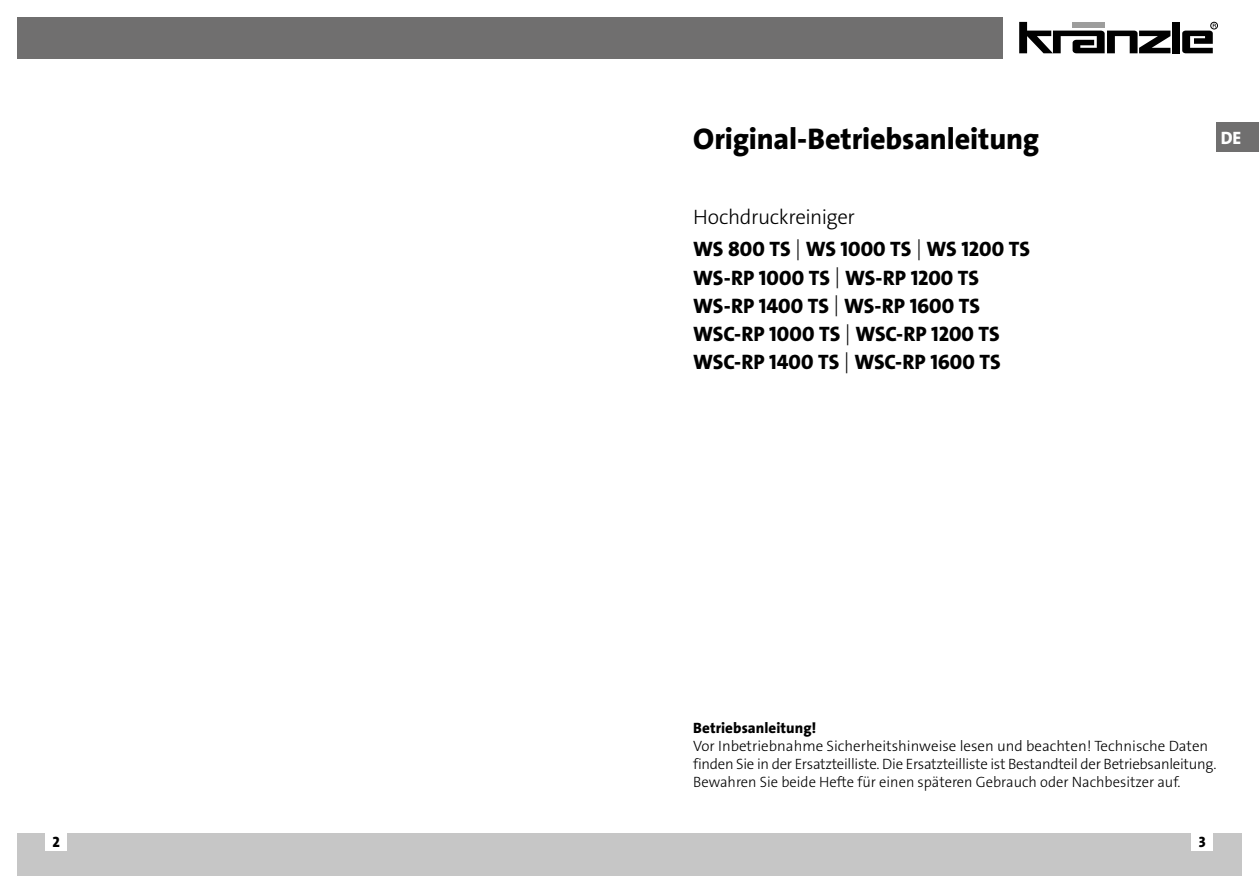
<style>
.page{position:relative;width:1259px;height:893px;background:#fff}
.page>*{position:absolute;margin:0;border:0;box-sizing:border-box;transform-origin:0 0}
.t1{font:30px "The Sans LP8 Ex Bld";letter-spacing:-.005em;color:#000}
.t2{font:21px/28.2px "The Sans LP8 Ex Bld";letter-spacing:-.005em;color:#000}
.t3{font:21px "The Sans LP3 Lig";letter-spacing:-.02em;color:#000}
.t4{font:18px "The Sans LP8 Ex Bld";color:#fff}
.t5{font:15px/18px "The Sans LP3 Lig";color:#000}
.t6{font:15px "The Sans LP8 Ex Bld";letter-spacing:.005em;color:#000}
.s1{font-family:"The Sans LP3 Lig"}
</style>
<div class="page">
<div style="left:629px;top:833px;width:613px;height:43px;background:#c6c6c6"></div>
<div style="left:17px;top:833px;width:612px;height:43px;background:#c6c6c6"></div>
<div style="left:1191px;top:833px;width:22px;height:18px;background:#fff"></div>
<div style="left:46px;top:833px;width:21px;height:18px;background:#fff"></div>
<svg style="left:1019px;top:22px;width:151px;height:31px"></svg>
<div style="left:1172px;top:22px;width:7px;height:31px;background:#000"></div>
<div style="left:1210px;top:22px;width:7px;height:7px;border:1px solid #000;border-radius:50%"></div>
<svg style="left:1182px;top:24px;width:34px;height:29px"></svg>
<div style="left:17px;top:17px;width:985px;height:41px;background:#706f6f"></div>
<div style="left:1216px;top:122px;width:43px;height:30px;background:#706f6f"></div>
<h1 class="t1" style="left:693px;top:119px;width:347px">Original-Betriebsanleitung</h1>
<p class="t4" style="left:1220px;top:126px;width:22px">DE</p>
<h2 class="t3" style="left:693px;top:203px;width:163px">Hochdruckreiniger</h2>
<h2 class="t2" style="left:693px;top:235px;width:338px">WS 800 TS <span class="s1">|</span> WS 1000 TS <span class="s1">|</span> WS 1200 TS<br>WS-RP 1000 TS <span class="s1">|</span> WS-RP 1200 TS<br>WS-RP 1400 TS <span class="s1">|</span> WS-RP 1600 TS<br>WSC-RP 1000 TS <span class="s1">|</span> WSC-RP 1200 TS<br>WSC-RP 1400 TS <span class="s1">|</span> WSC-RP 1600 TS</h2>
<p class="t6" style="left:693px;top:718px;width:124px">Betriebsanleitung!</p>
<p class="t5" style="left:693px;top:737px;width:525px">Vor Inbetriebnahme Sicherheitshinweise lesen und beachten! Technische Daten finden Sie in der Ersatzteilliste. Die Ersatzteilliste ist Bestandteil der Betriebsanleitung.<br>Bewahren Sie beide Hefte für einen späteren Gebrauch oder Nachbesitzer auf.</p>
<p class="t6" style="left:53px;top:832px;width:9px">2</p>
<p class="t6" style="left:1198px;top:832px;width:8px">3</p>
</div>
